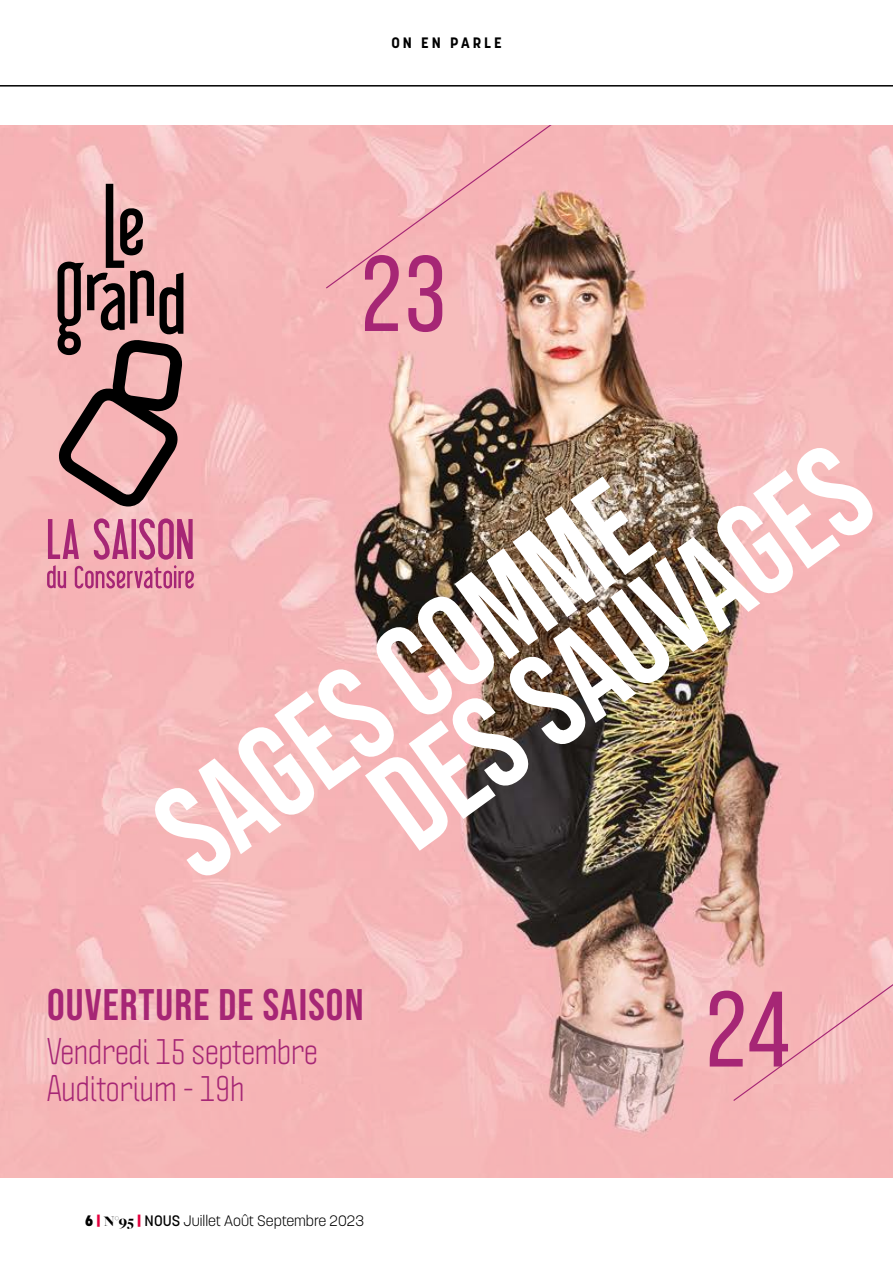
<style>
.page{position:relative;width:893px;height:1263px;background:#fff}
.page>*{position:absolute;margin:0;border:0;box-sizing:border-box;transform-origin:0 0}
.t1{font:700 133.05px/102.3px "Bebas Neue Pro";color:#fff}
.t2{font:106.95px "Bebas Neue Pro";color:#a62675}
.t3{font:700 44.25px "Bebas Neue Pro";letter-spacing:.025em;color:#a62675}
.t4{font:condensed 32.55px/37.2px "Politica";color:#a62675}
.t5{font:700 condensed 27.9px "Politica";letter-spacing:.01em;color:#000}
.t6{font:300 15px "Korolev";color:#000}
.t7{font:700 15px "Korolev";letter-spacing:.2em;color:#000}
.s1{font-weight:800}
.s2{font-weight:800;color:#e4003f}
.s3{font-family:"Freight Big Pro";font-weight:900}
.s4{font-weight:500}
</style>
<div class="page">
<hr style="left:0;top:85px;width:893px;height:2px;background:#000">
<img style="left:0;top:125px;width:893px;height:1053px">
<svg style="left:732px;top:803px;width:161px;height:299px;background:#efb1b1"></svg>
<svg style="left:325px;top:125px;width:410px;height:165px;background:#e5aba9"></svg>
<svg style="left:58px;top:184px;width:125px;height:322px;background:#b18485"></svg>
<svg style="left:47px;top:518px;width:147px;height:70px;background:#d882a0"></svg>
<p class="t7" style="left:391px;top:33px;width:112px">ON EN PARLE</p>
<h2 class="t2" style="left:362px;top:234px;width:85px">23</h2>
<h1 class="t1" style="left:297px;top:691px;width:579px;text-indent:-192px;rotate:-36deg">SAGES COMME<br>DES SAUVAGES</h1>
<h3 class="t3" style="left:47px;top:979px;width:318px">OUVERTURE DE SAISON</h3>
<h3 class="t4" style="left:47px;top:1030px;width:272px">Vendredi 15 septembre<br>Auditorium - 19h</h3>
<h3 class="t5" style="left:47px;top:1205px;width:317px">ENTRÉE LIBRE SUR RÉSERVATION</h3>
<p class="t6" style="left:85px;top:1211px;width:281px"><span class="s1">6</span> <span class="s2">|</span> <span class="s3">N°95</span> <span class="s2">|</span> <span class="s4">NOUS</span> Juillet Août Septembre 2023</p>
<h2 class="t2" style="left:707px;top:969px;width:85px">24</h2>
</div>
